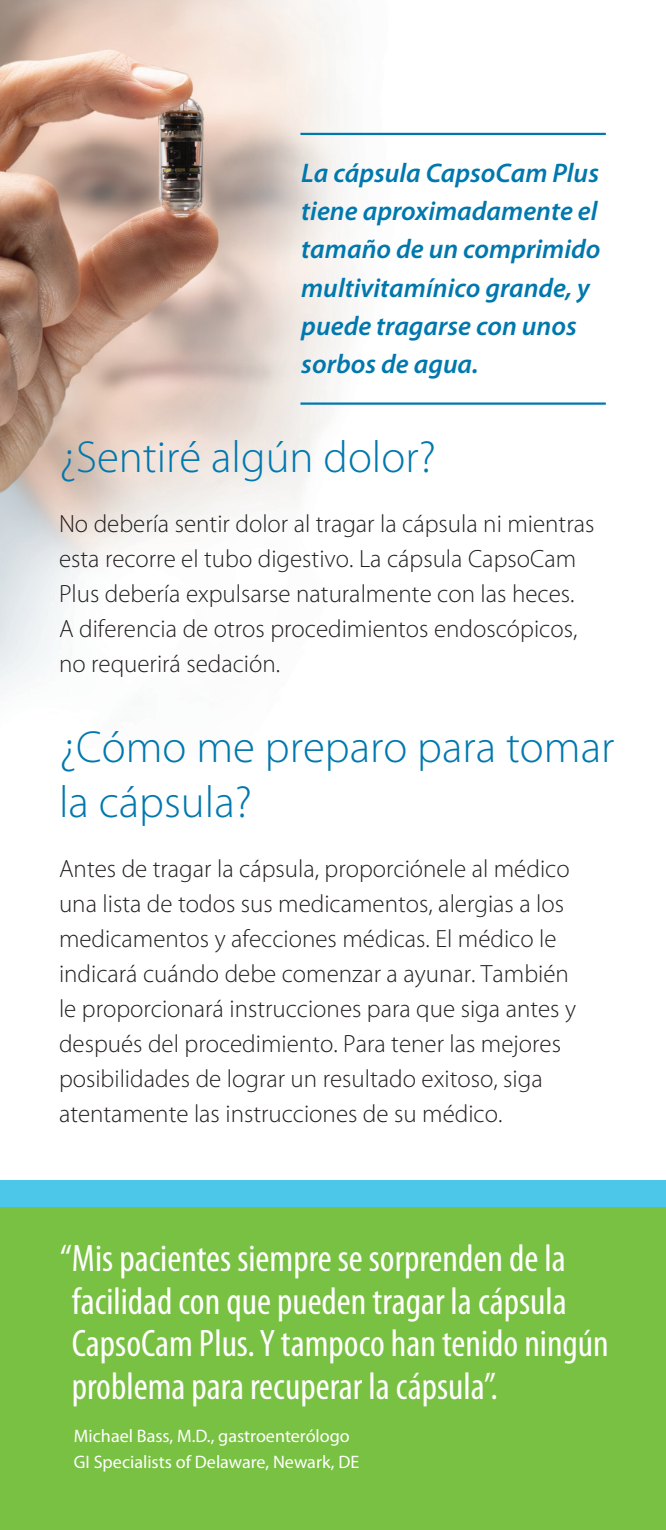
<style>
.page{position:relative;width:666px;height:1530px;background:#fff}
.page>*{position:absolute;margin:0;border:0;box-sizing:border-box;transform-origin:0 0}
.t1{font:300 45px/55px "Myriad Pro";color:#0078ae}
.t2{font:condensed 38.5px/42.5px "Myriad Pro";color:#fff}
.t3{font:italic 600 27px/38.2px "Myriad Pro";color:#0078ae}
.t4{font:300 25px/35px "Myriad Pro";color:#231f20}
.t5{font:18px/26px "Myriad Pro";color:#fff}
</style>
<div class="page">
<img style="left:0;top:0;width:573px;height:695px">
<div style="left:0;top:1180px;width:666px;height:28px;background:#4dc7e9"></div>
<div style="left:0;top:1208px;width:666px;height:322px;background:#79c142"></div>
<hr style="left:300px;top:402px;width:306px;height:3px;background:#0078ae">
<hr style="left:300px;top:133px;width:306px;height:2px;background:#0078ae">
<p class="t3" style="left:301px;top:153px;width:301px">La cápsula CapsoCam Plus tiene aproximadamente el tamaño de un comprimido multivitamínico grande, y puede tragarse con unos sorbos de agua.</p>
<p class="t1" style="left:59px;top:430px;width:378px">¿Sentiré algún dolor?</p>
<p class="t4" style="left:59px;top:506px;width:537px">No debería sentir dolor al tragar la cápsula ni mientras esta recorre el tubo digestivo. La cápsula CapsoCam Plus debería expulsarse naturalmente con las heces.<br>A diferencia de otros procedimientos endoscópicos, no requerirá sedación.</p>
<p class="t1" style="left:59px;top:720px;width:557px">¿Cómo me preparo para tomar la cápsula?</p>
<p class="t4" style="left:59px;top:851px;width:519px">Antes de tragar la cápsula, proporciónele al médico una lista de todos sus medicamentos, alergias a los medicamentos y afecciones médicas. El médico le indicará cuándo debe comenzar a ayunar. También le proporcionará instrucciones para que siga antes y después del procedimiento. Para tener las mejores posibilidades de lograr un resultado exitoso, siga atentamente las instrucciones de su médico.</p>
<p class="t2" style="left:72px;top:1237px;width:538px;text-indent:-12px">“Mis pacientes siempre se sorprenden de la facilidad con que pueden tragar la cápsula CapsoCam Plus. Y tampoco han tenido ningún problema para recuperar la cápsula”.</p>
<p class="t5" style="left:74px;top:1422px;width:287px">Michael Bass, M.D., gastroenterólogo<br>GI Specialists of Delaware, Newark, DE</p>
</div>
